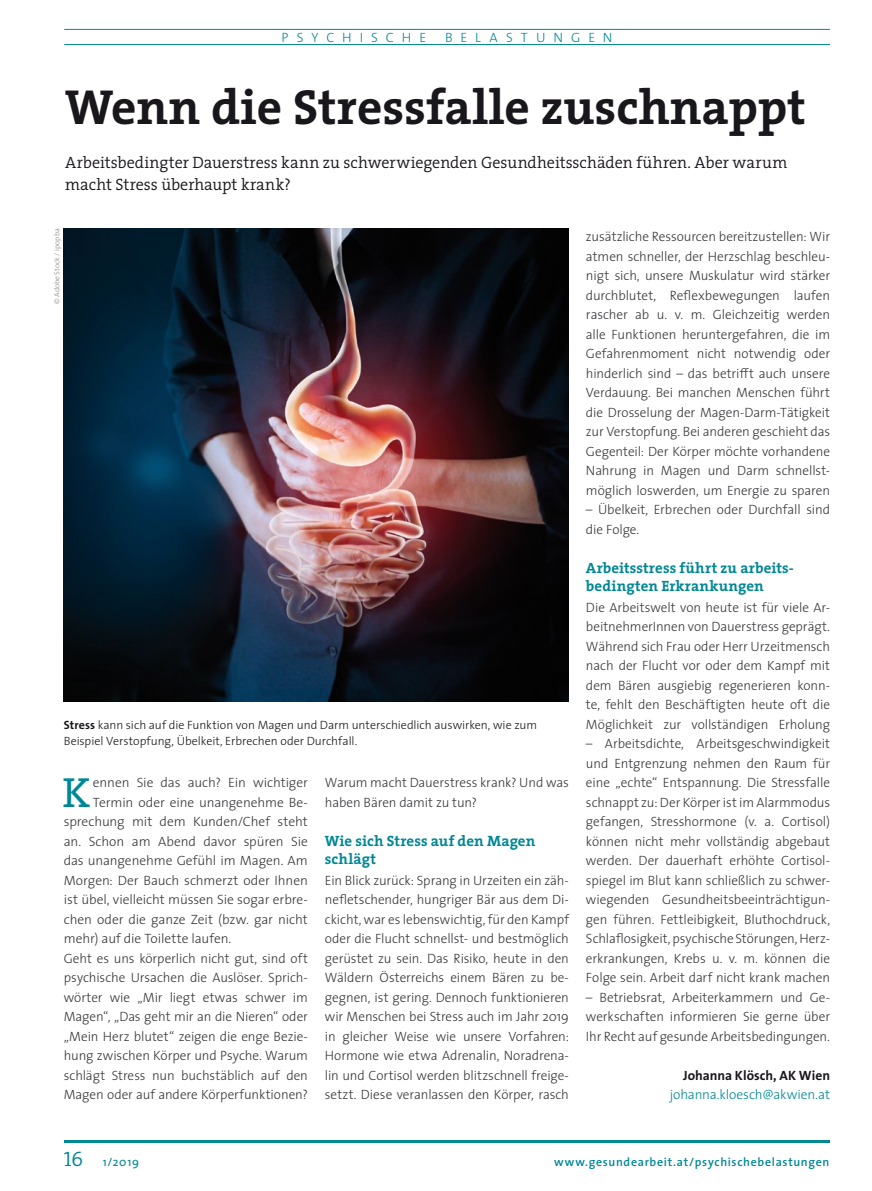
<style>
.page{position:relative;width:872px;height:1191px;background:#fff}
.page>*{position:absolute;margin:0;border:0;box-sizing:border-box;transform-origin:0 0}
.t1{font:700 49.5px "The Serif";color:#1a171c}
.t2{font:42.45px "The Serif";color:#008795}
.t3{font:300 16.5px/22.5px "The Serif";color:#1a171c}
.t4{font:700 15px/18px "The Serif";letter-spacing:.005em;color:#008795}
.t5{font:300 13.5px/19.5px "The Sans";letter-spacing:-.005em;color:#38373a;text-align:justify}
.t6{font:300 13.5px "The Sans";letter-spacing:-.01em;color:#008795}
.t7{font:700 13.5px "The Sans";color:#1a171c}
.t8{font:300 13.5px "The Sans";letter-spacing:.595em;color:#008795}
.t9{font:300 13.5px "The Sans";letter-spacing:.59em;color:#008795}
.t10{font:300 12px/16.5px "The Sans";color:#1a171c}
.t11{font:600 12px "The Sans";letter-spacing:.055em;color:#008795}
.t12{font:12px "The Sans";color:#008795}
.t13{font:300 7.5px "The Sans";color:#888785}
.s1{font-weight:700}
.s2{font-family:"The Serif Semi Light Caps";font-size:21px}
</style>
<div class="page">
<hr style="left:64px;top:1140px;width:765px;height:2px;background:#008795">
<hr style="left:64px;top:29px;width:766px;height:1px;background:#008795">
<hr style="left:64px;top:44px;width:766px;height:1px;background:#008795">
<img style="left:64px;top:229px;width:505px;height:473px">
<p class="t9" style="left:281px;top:26px;width:146px">PSYCHISCHE</p>
<p class="t8" style="left:445px;top:26px;width:169px">BELASTUNGEN</p>
<h1 class="t1" style="left:65px;top:66px;width:742px">Wenn die Stressfalle zuschnappt</h1>
<p class="t3" style="left:65px;top:150px;width:723px">Arbeitsbedingter Dauerstress kann zu schwerwiegenden Gesundheitsschäden führen. Aber warum macht Stress überhaupt krank?</p>
<p class="t13" style="left:51px;top:304px;width:77px;rotate:-90deg">© Adobe Stock / ipopba</p>
<p class="t10" style="left:64px;top:716px;width:475px"><span class="s1">Stress</span> kann sich auf die Funktion von Magen und Darm unterschiedlich auswirken, wie zum<br>Beispiel Verstopfung, Übelkeit, Erbrechen oder Durchfall.</p>
<h2 class="t2" style="left:63px;top:757px;width:30px">K</h2>
<p class="t5" style="left:93px;top:772px;width:216px">ennen Sie das auch? Ein wichtiger</p>
<p class="t5" style="left:93px;top:792px;width:216px">Termin oder eine unangenehme Be-</p>
<p class="t5" style="left:64px;top:811px;width:245px">sprechung mit dem Kunden/Chef steht</p>
<p class="t5" style="left:64px;top:831px;width:245px">an. Schon am Abend davor spüren Sie</p>
<p class="t5" style="left:64px;top:850px;width:245px">das unangenehme Gefühl im Magen. Am</p>
<p class="t5" style="left:64px;top:870px;width:245px">Morgen: Der Bauch schmerzt oder Ihnen</p>
<p class="t5" style="left:64px;top:889px;width:245px">ist übel, vielleicht müssen Sie sogar erbre-</p>
<p class="t5" style="left:64px;top:909px;width:245px">chen oder die ganze Zeit (bzw. gar nicht</p>
<p class="t5" style="left:64px;top:928px;width:169px">mehr) auf die Toilette laufen.</p>
<p class="t5" style="left:64px;top:948px;width:245px">Geht es uns körperlich nicht gut, sind oft</p>
<p class="t5" style="left:64px;top:967px;width:245px">psychische Ursachen die Auslöser. Sprich-</p>
<p class="t5" style="left:64px;top:987px;width:245px">wörter wie „Mir liegt etwas schwer im</p>
<p class="t5" style="left:64px;top:1006px;width:246px">Magen“, „Das geht mir an die Nieren“ oder</p>
<p class="t5" style="left:64px;top:1026px;width:245px">„Mein Herz blutet“ zeigen die enge Bezie-</p>
<p class="t5" style="left:64px;top:1045px;width:245px">hung zwischen Körper und Psyche. Warum</p>
<p class="t5" style="left:64px;top:1065px;width:246px">schlägt Stress nun buchstäblich auf den</p>
<p class="t5" style="left:64px;top:1084px;width:245px">Magen oder auf andere Körperfunktionen?</p>
<p class="t5" style="left:325px;top:772px;width:245px">Warum macht Dauerstress krank? Und was haben Bären damit zu tun?</p>
<p class="t4" style="left:325px;top:831px;width:212px">Wie sich Stress auf den Magen schlägt</p>
<p class="t5" style="left:325px;top:870px;width:246px">Ein Blick zurück: Sprang in Urzeiten ein zäh&shy;nefletschender, hungriger Bär aus dem Di&shy;ckicht, war es lebenswichtig, für den Kampf oder die Flucht schnellst- und bestmöglich gerüstet zu sein. Das Risiko, heute in den Wäldern Österreichs einem Bären zu be&shy;gegnen, ist gering. Dennoch funktionieren wir Menschen bei Stress auch im Jahr 2019 in gleicher Weise wie unsere Vorfahren:<br>Hormone wie etwa Adrenalin, Noradrena&shy;lin und Cortisol werden blitzschnell freige&shy;setzt. Diese veranlassen den Körper, rasch</p>
<p class="t5" style="left:586px;top:226px;width:246px">zusätzliche Ressourcen bereitzustellen: Wir atmen schneller, der Herzschlag beschleu&shy;nigt sich, unsere Muskulatur wird stärker durchblutet, Reflexbewegungen laufen rascher ab u. v. m. Gleichzeitig werden alle Funktionen heruntergefahren, die im Gefahrenmoment nicht notwendig oder hinderlich sind – das betrifft auch unsere Verdauung. Bei manchen Menschen führt die Drosselung der Magen-Darm-Tätigkeit zur Verstopfung. Bei anderen geschieht das Gegenteil: Der Körper möchte vorhandene Nahrung in Magen und Darm schnellst&shy;möglich loswerden, um Energie zu sparen</p>
<p class="t5" style="left:586px;top:499px;width:245px">– Übelkeit, Erbrechen oder Durchfall sind die Folge.</p>
<p class="t4" style="left:586px;top:558px;width:209px">Arbeitsstress führt zu arbeits&shy;bedingten Erkrankungen</p>
<p class="t5" style="left:586px;top:597px;width:245px">Die Arbeitswelt von heute ist für viele Ar&shy;beitnehmerInnen von Dauerstress geprägt.<br>Während sich Frau oder Herr Urzeitmensch nach der Flucht vor oder dem Kampf mit dem Bären ausgiebig regenerieren konn&shy;te, fehlt den Beschäftigten heute oft die Möglichkeit zur vollständigen Erholung</p>
<p class="t5" style="left:586px;top:733px;width:246px">– Arbeitsdichte, Arbeitsgeschwindigkeit und Entgrenzung nehmen den Raum für eine „echte“ Entspannung. Die Stressfalle schnappt zu: Der Körper ist im Alarmmodus gefangen, Stresshormone (v. a. Cortisol) können nicht mehr vollständig abgebaut werden. Der dauerhaft erhöhte Cortisol&shy;spiegel im Blut kann schließlich zu schwer&shy;wiegenden Gesundheitsbeeinträchtigun&shy;gen führen. Fettleibigkeit, Bluthochdruck, Schlaflosigkeit, psychische Störungen, Herz&shy;erkrankungen, Krebs u. v. m. können die Folge sein. Arbeit darf nicht krank machen</p>
<p class="t5" style="left:586px;top:987px;width:245px">– Betriebsrat, Arbeiterkammern und Ge&shy;werkschaften informieren Sie gerne über Ihr Recht auf gesunde Arbeitsbedingungen.</p>
<p class="t7" style="left:683px;top:1064px;width:148px">Johanna Klösch, AK Wien</p>
<p class="t6" style="left:669px;top:1083px;width:162px">johanna.kloesch@akwien.at</p>
<p class="t12" style="left:64px;top:1151px;width:77px"><span class="s2">16</span> 1/2019</p>
<p class="t11" style="left:554px;top:1151px;width:277px">www.gesundearbeit.at/psychischebelastungen</p>
</div>
